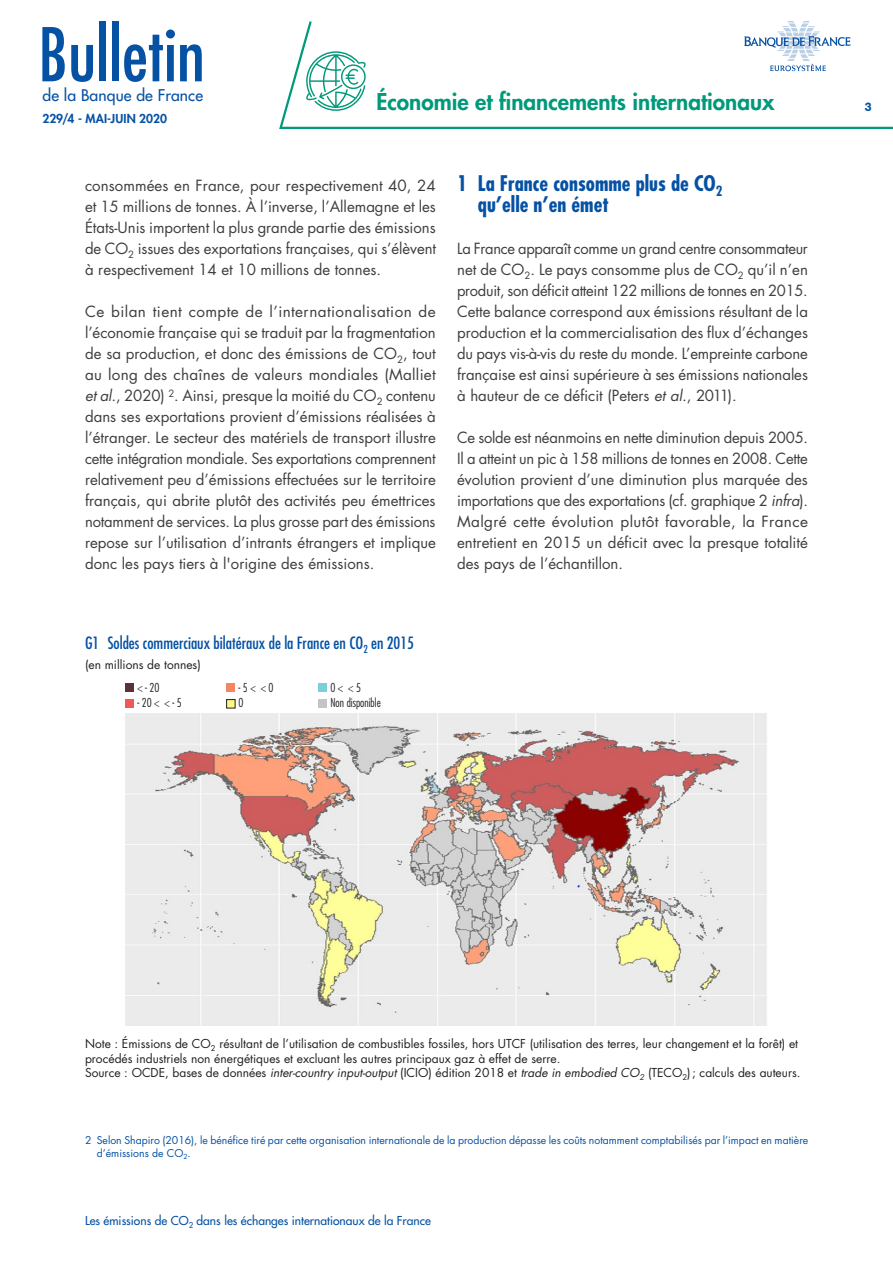
<style>
.page{position:relative;width:893px;height:1263px;background:#fff}
.page>*{position:absolute;margin:0;border:0;box-sizing:border-box;transform-origin:0 0}
.t1{font:condensed 72px "Futura Std";color:#0551a4}
.t2{font:800 22.5px "Futura Std";color:#00997a}
.t3{font:700 condensed 21px/21px "Futura Std";color:#0551a4}
.t4{font:condensed 16.5px "Futura Std";color:#0551a4}
.t5{font:500 15.75px "Futura Std";letter-spacing:.01em;color:#0551a4}
.t6{font:15px/21px "Futura Std";color:#3e3e3f;text-align:justify}
.t7{font:12px/14.4px "Futura Std";color:#231f20}
.t8{font:500 12px "Futura Std";color:#0551a4}
.t9{font:300 condensed 12px/15.9px "Futura Std";color:#231f20}
.t10{font:800 12px "Futura Std";letter-spacing:.005em;color:#0551a4}
.t11{font:800 12px "Helvetica Neue LT Std";color:#0551a4;scale:.9 1}
.t12{font:10.5px/12.6px "Futura Std";color:#0551a4}
.s1{font-style:italic}
</style>
<div class="page">
<svg style="left:279px;top:21px;width:614px;height:108px"></svg>
<svg style="left:306px;top:51px;width:60px;height:60px"></svg>
<svg style="left:744px;top:22px;width:106px;height:49px"></svg>
<div style="left:227px;top:683px;width:8px;height:9px;background:#f58660"></div>
<div style="left:227px;top:699px;width:8px;height:9px;background:#fff685"></div>
<div style="left:226px;top:699px;width:9px;height:9px;border:1px solid #231f20"></div>
<div style="left:318px;top:683px;width:9px;height:9px;background:#7bcfda"></div>
<div style="left:318px;top:699px;width:9px;height:9px;background:#c3c5c4"></div>
<div style="left:125px;top:683px;width:9px;height:8px;background:#573437"></div>
<div style="left:125px;top:699px;width:9px;height:9px;background:#f05957"></div>
<img style="left:125px;top:714px;width:642px;height:312px">
<h1 class="t1" style="left:38px;top:12px;width:168px">Bulletin</h1>
<p class="t5" style="left:43px;top:86px;width:162px">de la Banque de France</p>
<p class="t10" style="left:43px;top:111px;width:126px">229/4 - MAI-JUIN 2020</p>
<h2 class="t2" style="left:376px;top:88px;width:400px">Économie et financements internationaux</h2>
<p class="t6" style="left:85px;top:175px;width:353px">consommées en France, pour respectivement 40, 24 et 15 millions de tonnes. À l’inverse, l’Allemagne et les États-Unis importent la plus grande partie des émissions de CO<sub>2</sub> issues des exportations françaises, qui s’élèvent à respectivement 14 et 10 millions de tonnes.</p>
<p class="t6" style="left:85px;top:301px;width:352px">Ce bilan tient compte de l’internationalisation de l’économie française qui se traduit par la fragmentation de sa production, et donc des émissions de CO<sub>2</sub>, tout au long des chaînes de valeurs mondiales (Malliet <span class="s1">et al.</span>, 2020) <sup>2</sup>. Ainsi, presque la moitié du CO<sub>2</sub> contenu dans ses exportations provient d’émissions réalisées à l’étranger. Le secteur des matériels de transport illustre cette intégration mondiale. Ses exportations comprennent relativement peu d’émissions effectuées sur le territoire français, qui abrite plutôt des activités peu émettrices notamment de services. La plus grosse part des émissions repose sur l’utilisation d’intrants étrangers et implique donc les pays tiers à l'origine des émissions.</p>
<h3 class="t3" style="left:478px;top:173px;width:246px;text-indent:-21px">1 La France consomme plus de CO<sub>2 </sub>qu’elle n’en émet</h3>
<p class="t6" style="left:457px;top:238px;width:352px">La France apparaît comme un grand centre consommateur net de CO<sub>2</sub>. Le pays consomme plus de CO<sub>2</sub> qu’il n’en produit, son déficit atteint 122 millions de tonnes en 2015.<br>Cette balance correspond aux émissions résultant de la production et la commercialisation des flux d’échanges du pays vis-à-vis du reste du monde. L’empreinte carbone française est ainsi supérieure à ses émissions nationales à hauteur de ce déficit (Peters <span class="s1">et al.</span>, 2011).</p>
<p class="t6" style="left:457px;top:427px;width:353px">Ce solde est néanmoins en nette diminution depuis 2005.<br>Il a atteint un pic à 158 millions de tonnes en 2008. Cette évolution provient d’une diminution plus marquée des importations que des exportations (cf. graphique 2 <span class="s1">infra</span>).<br>Malgré cette évolution plutôt favorable, la France entretient en 2015 un déficit avec la presque totalité des pays de l’échantillon.</p>
<p class="t4" style="left:85px;top:633px;width:330px">G1 Soldes commerciaux bilatéraux de la France en CO<sub>2</sub> en 2015</p>
<p class="t7" style="left:85px;top:657px;width:117px">(en millions de tonnes)</p>
<p class="t9" style="left:239px;top:679px;width:36px">- 5 &lt; &lt; 0<br>0</p>
<p class="t9" style="left:330px;top:679px;width:52px">0 &lt; &lt; 5<br>Non disponible</p>
<p class="t9" style="left:137px;top:679px;width:24px">&lt; - 20</p>
<p class="t9" style="left:137px;top:695px;width:46px">- 20 &lt; &lt; - 5</p>
<p class="t11" style="left:865px;top:99px;width:9px">3</p>
<p class="t7" style="left:85px;top:1037px;width:717px">Note : Émissions de CO<sub>2</sub> résultant de l’utilisation de combustibles fossiles, hors UTCF (utilisation des terres, leur changement et la forêt) et procédés industriels non énergétiques et excluant les autres principaux gaz à effet de serre.<br>Source : OCDE, bases de données <span class="s1">inter‑country input‑output</span> (ICIO) édition 2018 et <span class="s1">trade in embodied CO</span><sub>2</sub> (TECO<sub>2</sub>); calculs des auteurs.</p>
<p class="t12" style="left:97px;top:1134px;width:713px;text-indent:-12px">2 Selon Shapiro (2016), le bénéfice tiré par cette organisation internationale de la production dépasse les coûts notamment comptabilisés par l’impact en matière d’émissions de CO<sub>2</sub>.</p>
<p class="t8" style="left:85px;top:1213px;width:347px">Les émissions de CO<sub>2</sub> dans les échanges internationaux de la France</p>
</div>
